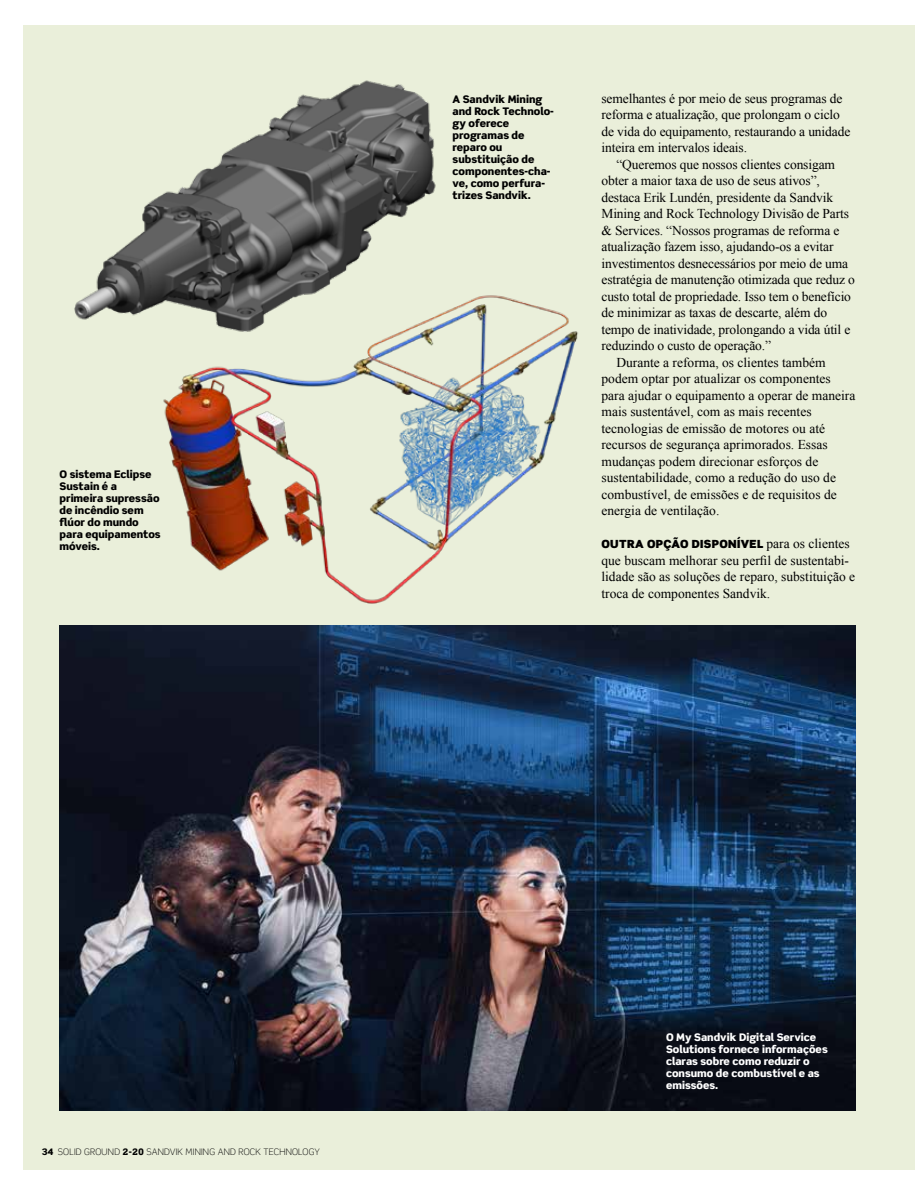
<style>
.page{position:relative;width:915px;height:1191px;background:#fff}
.page>*{position:absolute;margin:0;border:0;box-sizing:border-box;transform-origin:0 0}
.t1{font:13.5px/16.5px "Times New Roman WGL";letter-spacing:-.01em;color:#000}
.t2{font:900 11.25px "Scene Pro";letter-spacing:.03em;color:#000}
.t3{font:900 10.5px/12px "Scene Pro";color:#000}
.t4{font:900 10.5px/12px "Scene Pro";color:#fff}
.t5{font:300 9px "Scene Pro";letter-spacing:.025em;color:#000}
.s1{font-family:"Times New Roman WGL";font-weight:400;font-size:13.5px}
.s2{font-weight:900}
</style>
<div class="page">
<div style="left:23px;top:26px;width:891px;height:1143px;background:#eaefda"></div>
<img style="left:60px;top:625px;width:795px;height:485px">
<img style="left:74px;top:80px;width:362px;height:240px">
<img style="left:157px;top:290px;width:421px;height:314px">
<p class="t3" style="left:60px;top:468px;width:103px">O sistema Eclipse<br>Sustain é a primeira supressão de incêndio sem flúor do mundo para equipamentos móveis.</p>
<p class="t3" style="left:452px;top:93px;width:103px">A Sandvik Mining and Rock Technolo&shy;gy oferece programas de reparo ou substituição de componentes-cha&shy;ve, como perfura&shy;trizes Sandvik.</p>
<p class="t1" style="left:601px;top:90px;width:250px">semelhantes é por meio de seus programas de reforma e atualização, que prolongam o ciclo de vida do equipamento, restaurando a unidade inteira em intervalos ideais.</p>
<p class="t1" style="left:616px;top:156px;width:220px">“Queremos que nossos clientes consigam</p>
<p class="t1" style="left:601px;top:172px;width:220px">obter a maior taxa de uso de seus ativos”,</p>
<p class="t1" style="left:601px;top:189px;width:233px">destaca Erik Lundén, presidente da Sandvik</p>
<p class="t1" style="left:601px;top:205px;width:249px">Mining and Rock Technology Divisão de Parts</p>
<p class="t1" style="left:601px;top:222px;width:239px">&amp; Services. “Nossos programas de reforma e</p>
<p class="t1" style="left:601px;top:238px;width:233px">atualização fazem isso, ajudando-os a evitar</p>
<p class="t1" style="left:601px;top:255px;width:248px">investimentos desnecessários por meio de uma</p>
<p class="t1" style="left:601px;top:271px;width:255px">estratégia de manutenção otimizada que reduz o</p>
<p class="t1" style="left:601px;top:288px;width:251px">custo total de propriedade. Isso tem o benefício</p>
<p class="t1" style="left:601px;top:304px;width:227px">de minimizar as taxas de descarte, além do</p>
<p class="t1" style="left:601px;top:321px;width:250px">tempo de inatividade, prolongando a vida útil e</p>
<p class="t1" style="left:601px;top:337px;width:171px">reduzindo o custo de operação.”</p>
<p class="t1" style="left:616px;top:354px;width:211px">Durante a reforma, os clientes também</p>
<p class="t1" style="left:601px;top:370px;width:231px">podem optar por atualizar os componentes</p>
<p class="t1" style="left:601px;top:387px;width:255px">para ajudar o equipamento a operar de maneira</p>
<p class="t1" style="left:601px;top:403px;width:211px">mais sustentável, com as mais recentes</p>
<p class="t1" style="left:601px;top:420px;width:225px">tecnologias de emissão de motores ou até</p>
<p class="t1" style="left:601px;top:436px;width:228px">recursos de segurança aprimorados. Essas</p>
<p class="t1" style="left:601px;top:453px;width:218px">mudanças podem direcionar esforços de</p>
<p class="t1" style="left:601px;top:469px;width:236px">sustentabilidade, como a redução do uso de</p>
<p class="t1" style="left:601px;top:486px;width:237px">combustível, de emissões e de requisitos de</p>
<p class="t1" style="left:601px;top:502px;width:119px">energia de ventilação.</p>
<p class="t2" style="left:601px;top:537px;width:250px">OUTRA OPÇÃO DISPONÍVEL <span class="s1">para os clientes</span></p>
<p class="t1" style="left:601px;top:552px;width:255px">que buscam melhorar seu perfil de sustentabi&shy;lidade são as soluções de reparo, substituição e troca de componentes Sandvik.</p>
<p class="t5" style="left:42px;top:1146px;width:280px"><span class="s2">34</span> SOLID GROUND <span class="s2">2-20</span> SANDVIK MINING AND ROCK TECHNOLOGY</p>
<p class="t4" style="left:665px;top:1031px;width:163px">O My Sandvik Digital Service<br>Solutions fornece informações claras sobre como reduzir o consumo de combustível e as emissões.</p>
</div>
